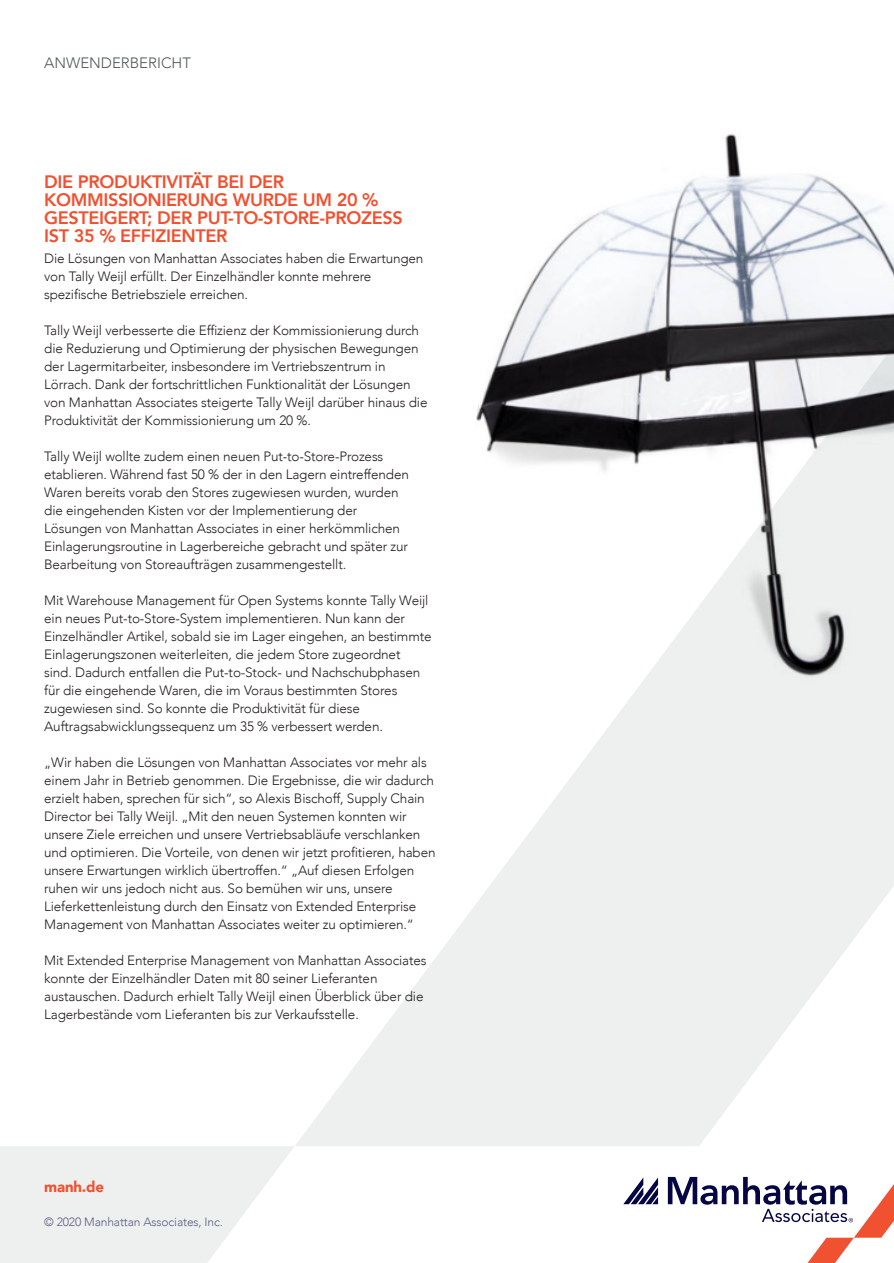
<style>
.page{position:relative;width:894px;height:1263px;background:#fff}
.page>*{position:absolute;margin:0;border:0;box-sizing:border-box;transform-origin:0 0}
.t1{font:800 18px/18px "Avenir";letter-spacing:-.02em;color:#f05130}
.MINI_BROW{font:300 15px "Avenir";color:#535959}
.t2{font:900 15px "Avenir";letter-spacing:-.01em;color:#f05130}
.t3{font:300 13.5px/18px "Avenir";letter-spacing:-.01em;color:#231f20}
.t4{font:300 12px "Avenir";letter-spacing:-.01em;color:#060543}
</style>
<div class="page">
<svg style="left:0;top:717px;width:893px;height:546px"></svg>
<svg style="left:623px;top:1177px;width:34px;height:27px"></svg>
<svg style="left:667px;top:1176px;width:226px;height:87px"></svg>
<img style="left:476px;top:134px;width:417px;height:583px">
<p class="MINI_BROW" style="left:44px;top:54px;width:148px">ANWENDERBERICHT</p>
<p class="t1" style="left:44px;top:173px;width:360px">DIE PRODUKTIVITÄT BEI DER<br>KOMMISSIONIERUNG WURDE UM 20 %<br>GESTEIGERT; DER PUT-TO-STORE-PROZESS<br>IST 35 % EFFIZIENTER</p>
<p class="t3" style="left:44px;top:249px;width:380px">Die Lösungen von Manhattan Associates haben die Erwartungen von Tally Weijl erfüllt. Der Einzelhändler konnte mehrere spezifische Betriebsziele erreichen.</p>
<p class="t3" style="left:44px;top:321px;width:385px">Tally Weijl verbesserte die Effizienz der Kommissionierung durch die Reduzierung und Optimierung der physischen Bewegungen der Lagermitarbeiter, insbesondere im Vertriebszentrum in Lörrach. Dank der fortschrittlichen Funktionalität der Lösungen von Manhattan Associates steigerte Tally Weijl darüber hinaus die Produktivität der Kommissionierung um 20 %.</p>
<p class="t3" style="left:44px;top:447px;width:366px">Tally Weijl wollte zudem einen neuen Put-to-Store-Prozess etablieren. Während fast 50 % der in den Lagern eintreffenden Waren bereits vorab den Stores zugewiesen wurden, wurden die eingehenden Kisten vor der Implementierung der Lösungen von Manhattan Associates in einer herkömmlichen Einlagerungsroutine in Lagerbereiche gebracht und später zur Bearbeitung von Storeaufträgen zusammengestellt.</p>
<p class="t3" style="left:44px;top:591px;width:389px">Mit Warehouse Management für Open Systems konnte Tally Weijl ein neues Put-to-Store-System implementieren. Nun kann der Einzelhändler Artikel, sobald sie im Lager eingehen, an bestimmte Einlagerungszonen weiterleiten, die jedem Store zugeordnet sind. Dadurch entfallen die Put-to-Stock- und Nachschubphasen für die eingehende Waren, die im Voraus bestimmten Stores zugewiesen sind. So konnte die Produktivität für diese Auftragsabwicklungssequenz um 35 % verbessert werden.</p>
<p class="t3" style="left:44px;top:753px;width:393px">„Wir haben die Lösungen von Manhattan Associates vor mehr als einem Jahr in Betrieb genommen. Die Ergebnisse, die wir dadurch erzielt haben, sprechen für sich“, so Alexis Bischoff, Supply Chain Director bei Tally Weijl. „Mit den neuen Systemen konnten wir unsere Ziele erreichen und unsere Vertriebsabläufe verschlanken und optimieren. Die Vorteile, von denen wir jetzt profitieren, haben unsere Erwartungen wirklich übertroffen.“ „Auf diesen Erfolgen ruhen wir uns jedoch nicht aus. So bemühen wir uns, unsere Lieferkettenleistung durch den Einsatz von Extended Enterprise Management von Manhattan Associates weiter zu optimieren.“</p>
<p class="t3" style="left:44px;top:951px;width:384px">Mit Extended Enterprise Management von Manhattan Associates konnte der Einzelhändler Daten mit 80 seiner Lieferanten austauschen. Dadurch erhielt Tally Weijl einen Überblick über die Lagerbestände vom Lieferanten bis zur Verkaufsstelle.</p>
<p class="t2" style="left:44px;top:1174px;width:61px">manh.de</p>
<p class="t4" style="left:44px;top:1214px;width:180px">© 2020 Manhattan Associates, Inc.</p>
</div>
